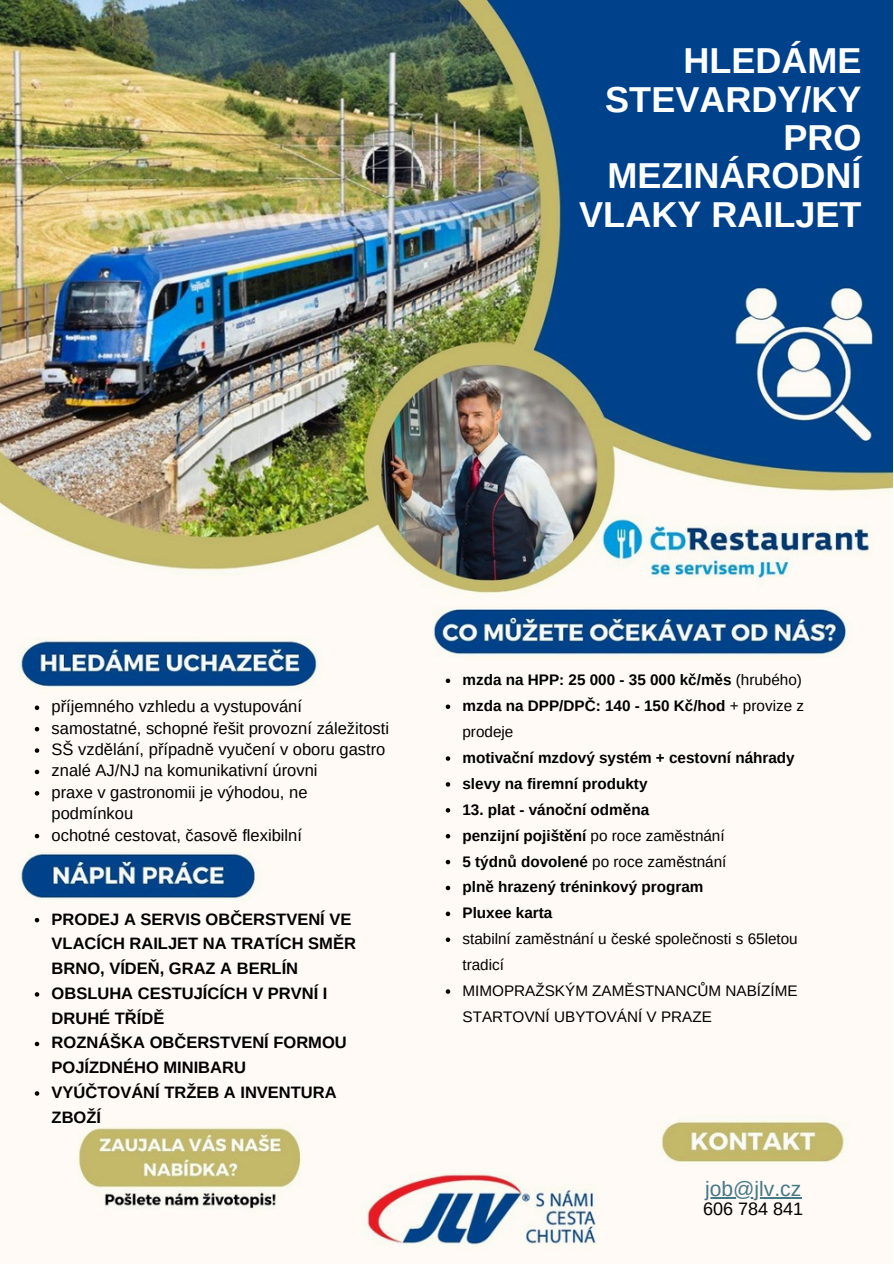
<style>
.page{position:relative;width:894px;height:1264px;background:#fff}
.page>*{position:absolute;margin:0;border:0;box-sizing:border-box;transform-origin:0 0}
.t1{font:700 36px/38.2px "Arimo";color:#fff;text-align:right}
.t2{font:21px "Arimo";color:#467886}
.t3{font:18px "Arimo";color:#000}
.t4{font:16.5px/21.3px "Arimo";color:#000}
.t5{font:700 16.5px/24.8px "Arimo";color:#000}
.t6{font:700 15.3px/25.8px "Arimo";color:#000}
.t7{font:15.3px/25.8px "Arimo";color:#000}
.s1{font-weight:400}
.s2{font-weight:700}
</style>
<div class="page">
<img style="left:0;top:0;width:892px;height:1251px">
<svg style="left:35px;top:705px;width:4px;height:5px"></svg>
<svg style="left:35px;top:727px;width:4px;height:4px"></svg>
<svg style="left:35px;top:748px;width:4px;height:4px"></svg>
<svg style="left:35px;top:769px;width:4px;height:5px"></svg>
<svg style="left:35px;top:791px;width:4px;height:4px"></svg>
<svg style="left:35px;top:833px;width:4px;height:5px"></svg>
<svg style="left:35px;top:917px;width:4px;height:5px"></svg>
<svg style="left:35px;top:992px;width:4px;height:4px"></svg>
<svg style="left:35px;top:1041px;width:4px;height:5px"></svg>
<svg style="left:35px;top:1091px;width:4px;height:4px"></svg>
<svg style="left:445px;top:678px;width:5px;height:5px"></svg>
<svg style="left:445px;top:704px;width:5px;height:5px"></svg>
<svg style="left:445px;top:756px;width:5px;height:4px"></svg>
<svg style="left:445px;top:782px;width:5px;height:4px"></svg>
<svg style="left:445px;top:808px;width:5px;height:4px"></svg>
<svg style="left:445px;top:834px;width:5px;height:4px"></svg>
<svg style="left:445px;top:859px;width:5px;height:5px"></svg>
<svg style="left:445px;top:885px;width:5px;height:5px"></svg>
<svg style="left:445px;top:911px;width:5px;height:5px"></svg>
<svg style="left:445px;top:937px;width:5px;height:5px"></svg>
<svg style="left:445px;top:989px;width:5px;height:4px"></svg>
<hr style="left:705px;top:1197px;width:96px;height:1px;background:#467886">
<h2 class="t1" style="left:579px;top:42px;width:284px">HLEDÁME<br>STEVARDY/KY<br>PRO<br>MEZINÁRODNÍ<br>VLAKY RAILJET</h2>
<h1 class="t4" style="left:52px;top:696px;width:252px">příjemného vzhledu a vystupování</h1>
<p class="t4" style="left:52px;top:717px;width:339px">samostatné, schopné řešit provozní záležitosti</p>
<p class="t4" style="left:52px;top:738px;width:335px">SŠ vzdělání, případně vyučení v oboru gastro</p>
<p class="t4" style="left:52px;top:760px;width:267px">znalé AJ/NJ na komunikativní úrovni</p>
<p class="t4" style="left:52px;top:781px;width:257px">praxe v gastronomii je výhodou, ne podmínkou</p>
<p class="t4" style="left:52px;top:824px;width:252px">ochotné cestovat, časově flexibilní</p>
<p class="t5" style="left:52px;top:906px;width:306px">PRODEJ A SERVIS OBČERSTVENÍ VE<br>VLACÍCH RAILJET NA TRATÍCH SMĚR<br>BRNO, VÍDEŇ, GRAZ A BERLÍN</p>
<p class="t5" style="left:52px;top:980px;width:277px">OBSLUHA CESTUJÍCÍCH V PRVNÍ I<br>DRUHÉ TŘÍDĚ</p>
<p class="t5" style="left:52px;top:1030px;width:296px">ROZNÁŠKA OBČERSTVENÍ FORMOU<br>POJÍZDNÉHO MINIBARU</p>
<p class="t5" style="left:52px;top:1079px;width:286px">VYÚČTOVÁNÍ TRŽEB A INVENTURA<br>ZBOŽÍ</p>
<p class="t6" style="left:462px;top:667px;width:341px">mzda na HPP: 25 000 - 35 000 kč/měs <span class="s1">(hrubého)</span></p>
<p class="t6" style="left:462px;top:693px;width:343px">mzda na DPP/DPČ: 140 - 150 Kč/hod <span class="s1">+ provize z prodeje</span></p>
<p class="t6" style="left:462px;top:744px;width:333px">motivační mzdový systém + cestovní náhrady</p>
<p class="t6" style="left:462px;top:770px;width:186px">slevy na firemní produkty</p>
<p class="t6" style="left:462px;top:796px;width:188px">13. plat - vánoční odměna</p>
<p class="t6" style="left:462px;top:822px;width:264px">penzijní pojištění <span class="s1">po roce zaměstnání</span></p>
<p class="t7" style="left:462px;top:848px;width:265px"><span class="s2">5 týdnů dovolené</span> po roce zaměstnání</p>
<p class="t6" style="left:462px;top:874px;width:242px">plně hrazený tréninkový program</p>
<p class="t6" style="left:462px;top:900px;width:91px">Pluxee karta</p>
<p class="t7" style="left:462px;top:926px;width:337px">stabilní zaměstnání u české společnosti s 65letou tradicí</p>
<p class="t7" style="left:462px;top:977px;width:336px">MIMOPRAŽSKÝM ZAMĚSTNANCŮM NABÍZÍME<br>STARTOVNÍ UBYTOVÁNÍ V PRAZE</p>
<p class="t2" style="left:705px;top:1177px;width:98px">job@jlv.cz</p>
<p class="t3" style="left:702px;top:1199px;width:102px">606 784 841</p>
</div>
